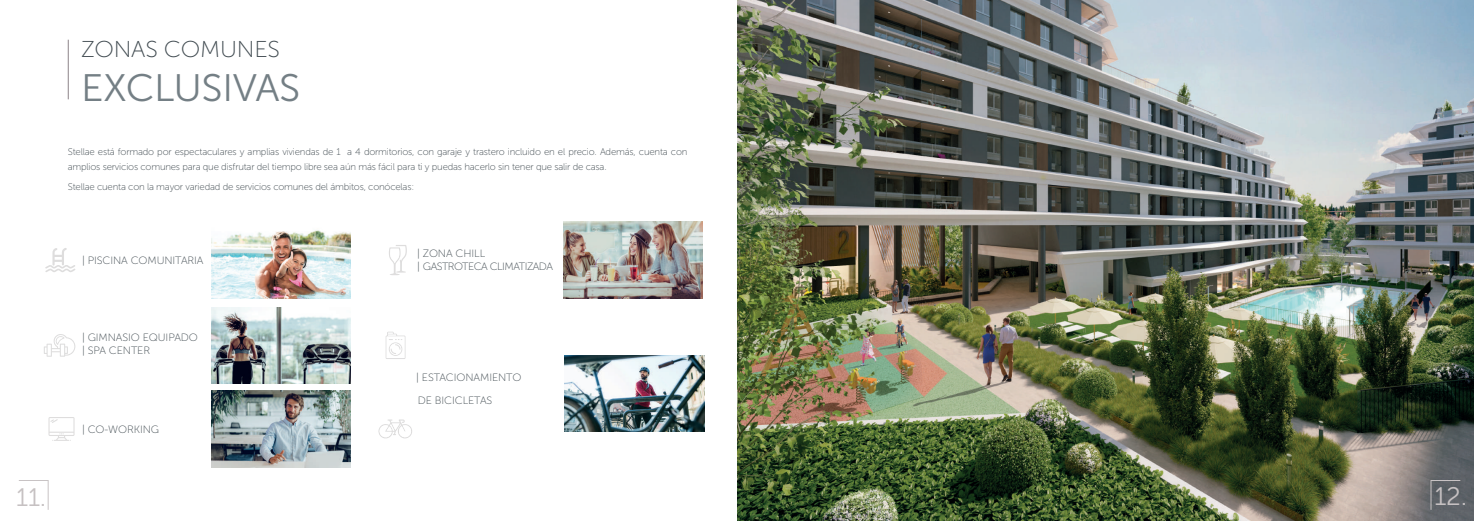
<style>
.page{position:relative;width:1474px;height:521px;background:#fff}
.page>*{position:absolute;margin:0;border:0;box-sizing:border-box;transform-origin:0 0}
.t1{font:38.24px "Museo Sans 300";letter-spacing:-.01em;color:#747f85}
.t2{font:25.29px "Museo Sans 300";color:#c6c1c2}
.t3{font:22.93px "Museo Sans 100";letter-spacing:-.01em;color:#404a50}
.t4{font:10.59px/13.1px "Museo Sans 100";letter-spacing:-.01em;color:#404a50}
.t5{font:10.59px/13.1px "Museo Sans 100";letter-spacing:-.05em;color:#404a50}
.t6{font:9.62px/14.9px "Museo Sans 100";letter-spacing:-.02em;color:#404a50}
</style>
<div class="page">
<hr style="left:68px;top:40px;width:1px;height:59px;background:#8c8488">
<img style="left:211px;top:230px;width:139px;height:68px">
<img style="left:211px;top:307px;width:139px;height:76px">
<img style="left:211px;top:391px;width:139px;height:76px">
<img style="left:563px;top:222px;width:139px;height:76px">
<img style="left:564px;top:355px;width:140px;height:77px">
<img style="left:737px;top:0;width:736px;height:521px">
<svg style="left:45px;top:248px;width:30px;height:24px"></svg>
<svg style="left:44px;top:334px;width:31px;height:23px"></svg>
<svg style="left:48px;top:417px;width:27px;height:24px"></svg>
<svg style="left:378px;top:419px;width:34px;height:20px"></svg>
<svg style="left:385px;top:332px;width:20px;height:27px"></svg>
<svg style="left:389px;top:245px;width:18px;height:30px"></svg>
<svg style="left:18px;top:480px;width:31px;height:30px"></svg>
<svg style="left:1429px;top:480px;width:32px;height:31px"></svg>
<h3 class="t3" style="left:81px;top:37px;width:200px">ZONAS COMUNES</h3>
<h1 class="t1" style="left:81px;top:67px;width:221px">EXCLUSIVAS</h1>
<p class="t6" style="left:68px;top:145px;width:621px">Stellae está formado por espectaculares y amplias viviendas de 1 a 4 dormitorios, con garaje y trastero incluido en el precio. Además, cuenta con amplios servicios comunes para que disfrutar del tiempo libre sea aún más fácil para ti y puedas hacerlo sin tener que salir de casa.</p>
<p class="t6" style="left:68px;top:179px;width:348px">Stellae cuenta con la mayor variedad de servicios comunes del ámbitos, conócelas:</p>
<p class="t4" style="left:82px;top:254px;width:123px">| PISCINA COMUNITARIA</p>
<p class="t4" style="left:82px;top:331px;width:117px">| GIMNASIO EQUIPADO | SPA CENTER</p>
<p class="t4" style="left:82px;top:423px;width:79px">| CO-WORKING</p>
<p class="t5" style="left:417px;top:247px;width:137px">| ZONA CHILL<br>| GASTROTECA CLIMATIZADA</p>
<p class="t4" style="left:416px;top:366px;width:107px;line-height:22.8px">| ESTACIONAMIENTO<br>DE BICICLETAS</p>
<h2 class="t2" style="left:16px;top:484px;width:32px">11.</h2>
<h2 class="t2" style="left:1434px;top:482px;width:34px">12.</h2>
</div>
